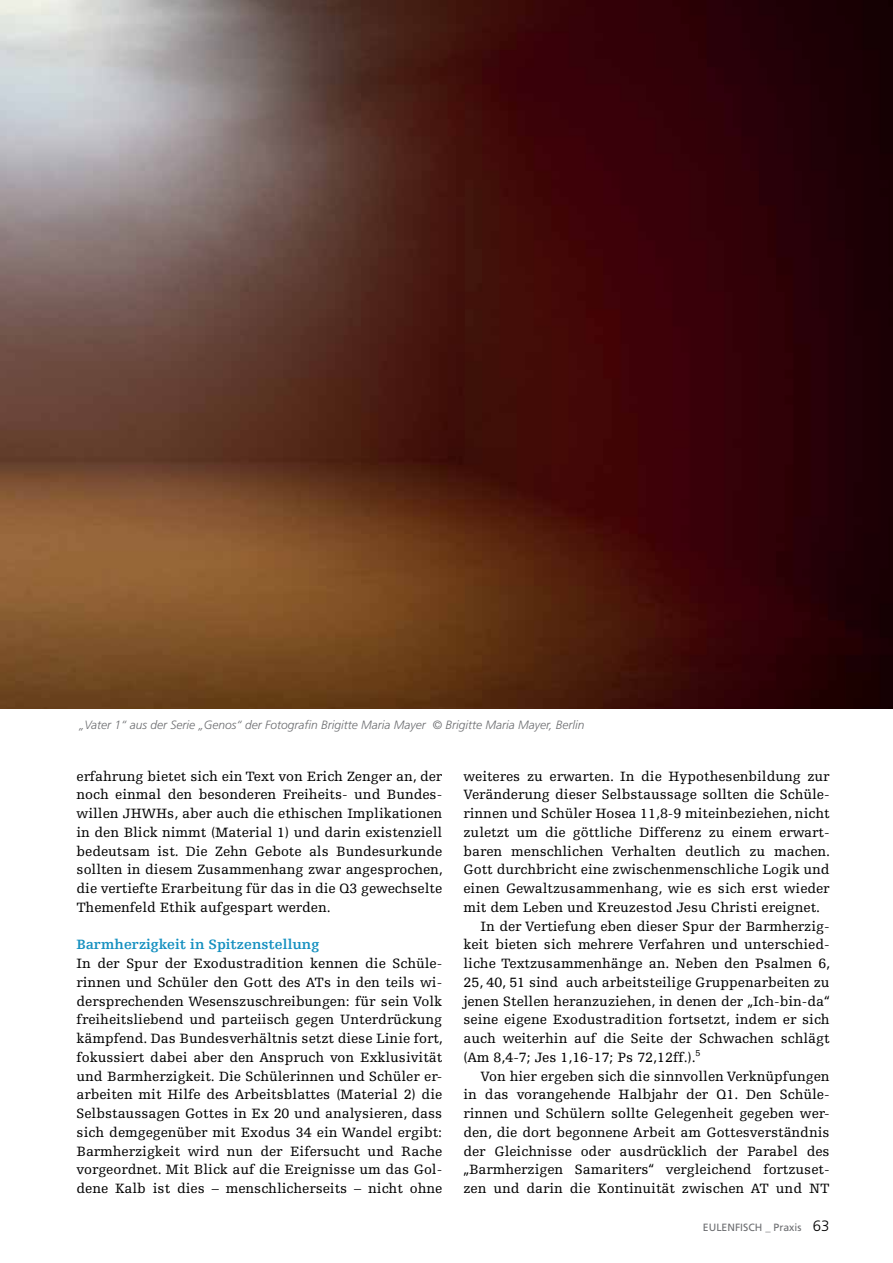
<style>
.page{position:relative;width:893px;height:1263px;background:#fff}
.page>*{position:absolute;margin:0;border:0;box-sizing:border-box;transform-origin:0 0}
.t1{font:14.25px/18.8px "Egyptienne FLT Std";color:#000;text-align:justify}
.t2{font:700 14.25px "Egyptienne FLT Std";color:#1590c0}
.t3{font:italic 300 12px "Frutiger LT Pro";color:#6d6e71}
.t4{font:10.5px "Frutiger LT Pro";color:#6d6e71}
.s1{font-weight:300;font-size:15px;color:#000}
</style>
<div class="page">
<img style="left:0;top:0;width:893px;height:709px">
<p class="t3" style="left:79px;top:718px;width:507px">„Vater 1“ aus der Serie „Genos“ der Fotografin Brigitte Maria Mayer © Brigitte Maria Mayer, Berlin</p>
<p class="t1" style="left:77px;top:767px;width:368px">erfahrung bietet sich ein Text von Erich Zenger an, der noch einmal den besonderen Freiheits- und Bundes&shy;willen JHWHs, aber auch die ethischen Implikationen in den Blick nimmt (Material 1) und darin existenziell bedeutsam ist. Die Zehn Gebote als Bundesurkunde sollten in diesem Zusammenhang zwar angesprochen, die vertiefte Erarbeitung für das in die Q3 gewechselte Themenfeld Ethik aufgespart werden.</p>
<p class="t2" style="left:77px;top:937px;width:244px">Barmherzigkeit in Spitzenstellung</p>
<p class="t1" style="left:77px;top:954px;width:368px">In der Spur der Exodustradition kennen die Schüle&shy;rinnen und Schüler den Gott des ATs in den teils wi&shy;dersprechenden Wesenszuschreibungen: für sein Volk freiheitsliebend und parteiisch gegen Unterdrückung kämpfend. Das Bundesverhältnis setzt diese Linie fort, fokussiert dabei aber den Anspruch von Exklusivität und Barmherzigkeit. Die Schülerinnen und Schüler er&shy;arbeiten mit Hilfe des Arbeitsblattes (Material 2) die Selbstaussagen Gottes in Ex 20 und analysieren, dass sich demgegenüber mit Exodus 34 ein Wandel ergibt:<br>Barmherzigkeit wird nun der Eifersucht und Rache vorgeordnet. Mit Blick auf die Ereignisse um das Gol&shy;dene Kalb ist dies – menschlicherseits – nicht ohne</p>
<p class="t1" style="left:463px;top:767px;width:368px">weiteres zu erwarten. In die Hypothesenbildung zur</p>
<p class="t1" style="left:463px;top:785px;width:368px">Veränderung dieser Selbstaussage sollten die Schüle-</p>
<p class="t1" style="left:463px;top:804px;width:368px">rinnen und Schüler Hosea 11,8-9 miteinbeziehen, nicht</p>
<p class="t1" style="left:463px;top:823px;width:368px">zuletzt um die göttliche Differenz zu einem erwart-</p>
<p class="t1" style="left:463px;top:842px;width:368px">baren menschlichen Verhalten deutlich zu machen.</p>
<p class="t1" style="left:463px;top:860px;width:368px">Gott durchbricht eine zwischenmenschliche Logik und</p>
<p class="t1" style="left:463px;top:879px;width:368px">einen Gewaltzusammenhang, wie es sich erst wieder</p>
<p class="t1" style="left:463px;top:898px;width:358px">mit dem Leben und Kreuzestod Jesu Christi ereignet.</p>
<p class="t1" style="left:480px;top:917px;width:351px">In der Vertiefung eben dieser Spur der Barmherzig-</p>
<p class="t1" style="left:463px;top:936px;width:368px">keit bieten sich mehrere Verfahren und unterschied-</p>
<p class="t1" style="left:463px;top:954px;width:368px">liche Textzusammenhänge an. Neben den Psalmen 6,</p>
<p class="t1" style="left:463px;top:973px;width:368px">25, 40, 51 sind auch arbeitsteilige Gruppenarbeiten zu</p>
<p class="t1" style="left:463px;top:992px;width:368px">jenen Stellen heranzuziehen, in denen der „Ich-bin-da“</p>
<p class="t1" style="left:463px;top:1011px;width:368px">seine eigene Exodustradition fortsetzt, indem er sich</p>
<p class="t1" style="left:463px;top:1029px;width:368px">auch weiterhin auf die Seite der Schwachen schlägt</p>
<p class="t1" style="left:463px;top:1048px;width:239px">(Am 8,4-7; Jes 1,16-17; Ps 72,12ff.).<sup>5</sup></p>
<p class="t1" style="left:480px;top:1067px;width:351px">Von hier ergeben sich die sinnvollen Verknüpfungen</p>
<p class="t1" style="left:463px;top:1085px;width:368px">in das vorangehende Halbjahr der Q1. Den Schüle-</p>
<p class="t1" style="left:463px;top:1104px;width:368px">rinnen und Schülern sollte Gelegenheit gegeben wer-</p>
<p class="t1" style="left:463px;top:1123px;width:368px">den, die dort begonnene Arbeit am Gottesverständnis</p>
<p class="t1" style="left:463px;top:1142px;width:368px">der Gleichnisse oder ausdrücklich der Parabel des</p>
<p class="t1" style="left:463px;top:1160px;width:368px">„Barmherzigen Samariters“ vergleichend fortzuset-</p>
<p class="t1" style="left:463px;top:1179px;width:368px">zen und darin die Kontinuität zwischen AT und NT</p>
<p class="t4" style="left:703px;top:1221px;width:128px">EULENFISCH _ Praxis <span class="s1">63</span></p>
</div>
